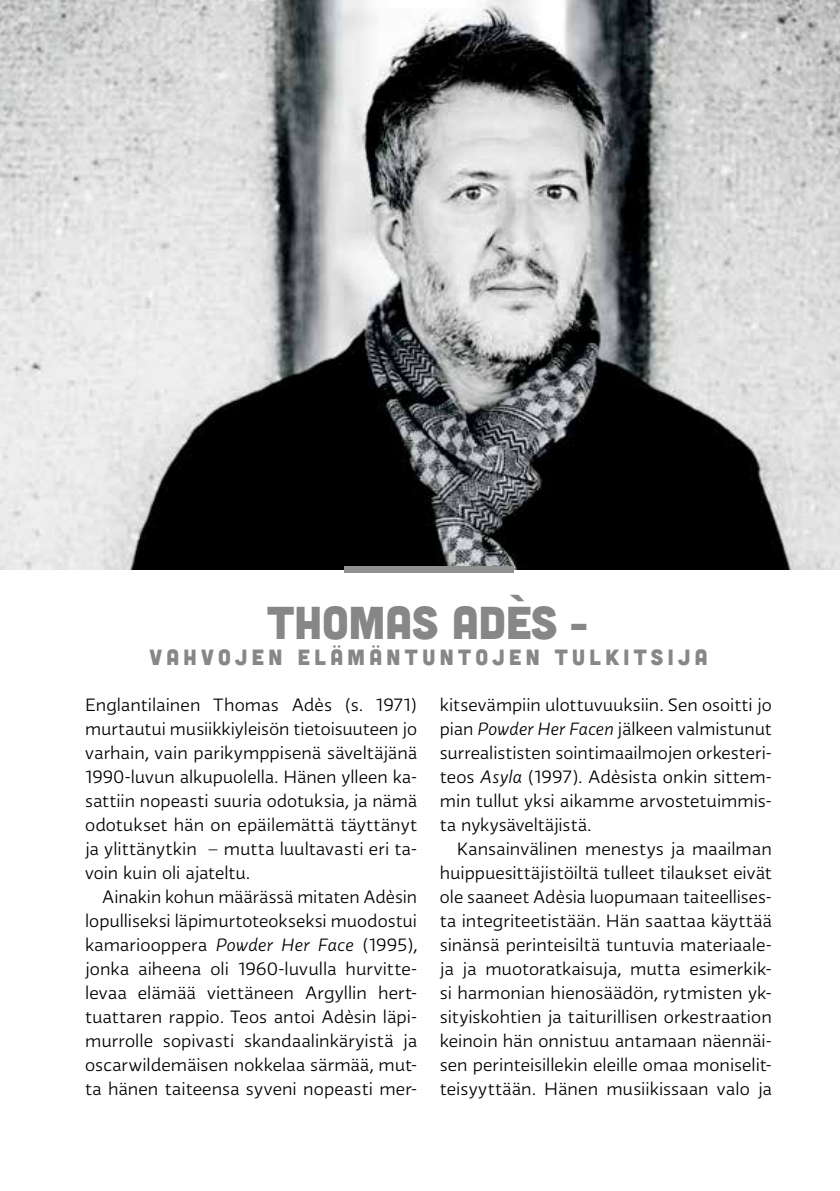
<style>
.page{position:relative;width:840px;height:1191px;background:#fff}
.page>*{position:absolute;margin:0;border:0;box-sizing:border-box;transform-origin:0 0}
.t1{font:46px "Cubano Sharp";color:#878787}
.t2{font:22px "Cubano Sharp";letter-spacing:.2em;color:#878787}
.t3{font:17.4px/24px "Yle";letter-spacing:.005em;color:#000;text-align:justify}
.s1{font-size:36px}
.s2{font-style:italic}
</style>
<div class="page">
<img style="left:0;top:0;width:839px;height:570px">
<div style="left:344px;top:567px;width:169px;height:6px;background:#929292"></div>
<h1 class="t1" style="left:267px;top:593px;width:324px">THOMAS ADÈS <span class="s1">–</span></h1>
<p class="t2" style="left:149px;top:643px;width:559px">VAHVOJEN ELÄMÄNTUNTOJEN TULKITSIJA</p>
<p class="t3" style="left:85px;top:692px;width:333px">Englantilainen Thomas Adès (s. 1971) murtautui musiikkiyleisön tietoisuuteen jo varhain, vain parikymppisenä säveltäjänä 1990-luvun alkupuolella. Hänen ylleen ka&shy;sattiin nopeasti suuria odotuksia, ja nämä odotukset hän on epäilemättä täyttänyt ja ylittänytkin – mutta luultavasti eri ta&shy;voin kuin oli ajateltu.</p>
<p class="t3" style="left:85px;top:884px;width:333px;text-indent:17px">Ainakin kohun määrässä mitaten Adèsin lopulliseksi läpimurtoteokseksi muodostui kamariooppera <span class="s2">Powder Her Face</span> (1995), jonka aiheena oli 1960-luvulla hurvitte&shy;levaa elämää viettäneen Argyllin hert&shy;tuattaren rappio. Teos antoi Adèsin läpi&shy;murrolle sopivasti skandaalinkäryistä ja oscarwildemäisen nokkelaa särmää, mut&shy;ta hänen taiteensa syveni nopeasti mer-</p>
<p class="t3" style="left:439px;top:692px;width:333px">kitsevämpiin ulottuvuuksiin. Sen osoitti jo pian <span class="s2">Powder Her Facen</span> jälkeen valmistunut surrealististen sointimaailmojen orkesteri&shy;teos <span class="s2">Asyla</span> (1997). Adèsista onkin sittem&shy;min tullut yksi aikamme arvostetuimmis&shy;ta nykysäveltäjistä.</p>
<p class="t3" style="left:439px;top:836px;width:333px;text-indent:17px">Kansainvälinen menestys ja maailman huippuesittäjistöiltä tulleet tilaukset eivät ole saaneet Adèsia luopumaan taiteellises&shy;ta integriteetistään. Hän saattaa käyttää sinänsä perinteisiltä tuntuvia materiaale&shy;ja ja muotoratkaisuja, mutta esimerkik&shy;si harmonian hienosäädön, rytmisten yk&shy;sityiskohtien ja taiturillisen orkestraation keinoin hän onnistuu antamaan näennäi&shy;sen perinteisillekin eleille omaa moniselit&shy;teisyyttään. Hänen musiikissaan valo ja</p>
</div>
